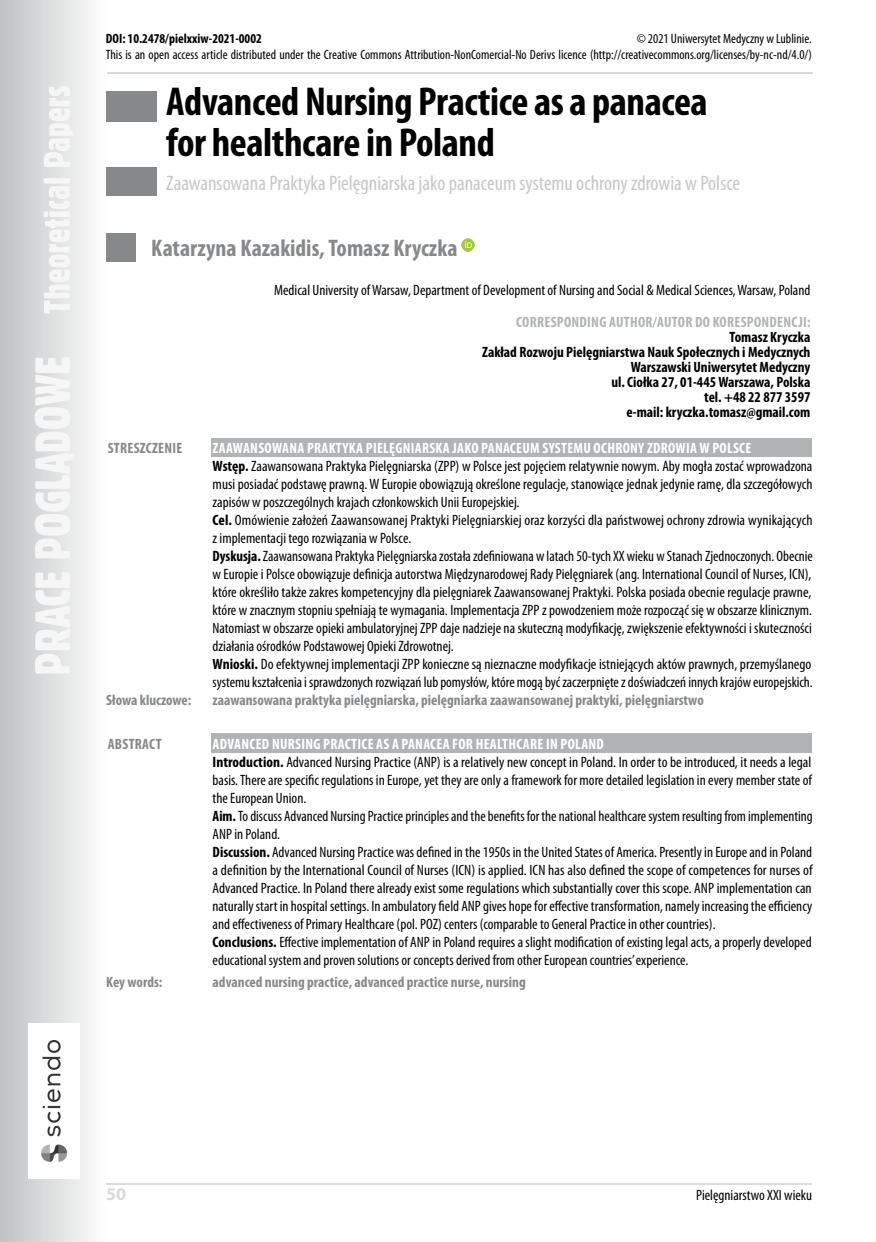
<style>
.page{position:relative;width:876px;height:1242px;background:#fff}
.page>*{position:absolute;margin:0;border:0;box-sizing:border-box;transform-origin:0 0}
.t1{font:700 condensed 40.5px/40.5px "Myriad Pro";letter-spacing:-.01em;color:#000}
.t2{font:700 condensed 24px "Myriad Pro";color:#87888a}
.t3{font:condensed 21px "Myriad Pro";color:#c6c7c8}
.t4{font:700 18px "Myriad Pro";color:#d9dadb}
.t5{font:condensed 15px/18px "Myriad Pro";color:#000}
.t6{font:700 condensed 15px/15px "Myriad Pro";color:#000;text-align:right}
.t7{font:700 condensed 15px "Myriad Pro";color:#87888a}
.t8{font:700 condensed 15px "Myriad Pro";letter-spacing:.02em;color:#b1b3b4}
.t9{font:700 condensed 15px "Myriad Pro";letter-spacing:.02em;color:#87888a}
.t10{font:condensed 13.5px/16.2px "Myriad Pro";color:#000;text-align:right}
.t11{font:700 condensed 13.5px "Myriad Pro";color:#000}
.s1{font-weight:700;color:#fff}
.s2{font-weight:700}
</style>
<div class="page">
<div style="left:0;top:0;width:107px;height:1242px;background:linear-gradient(to right,#c0c1c3,#feffff)"></div>
<hr style="left:106px;top:0;width:2px;height:1242px;background:#fefefe">
<svg style="left:35px;top:86px;width:39px;height:587px"></svg>
<hr style="left:106px;top:1183px;width:706px;height:2px;background:#d9dadb">
<hr style="left:107px;top:72px;width:705px;height:2px;background:#d9dadb">
<img style="left:28px;top:1023px;width:51px;height:155px">
<div style="left:106px;top:91px;width:51px;height:30px;background:#87888a"></div>
<div style="left:106px;top:167px;width:51px;height:29px;background:#87888a"></div>
<div style="left:106px;top:233px;width:30px;height:29px;background:#87888a"></div>
<div style="left:211px;top:439px;width:601px;height:18px;background:#b1b3b4"></div>
<div style="left:211px;top:438px;width:601px;height:18px;background:#b1b3b4"></div>
<div style="left:211px;top:734px;width:601px;height:18px;background:#b1b3b4"></div>
<div style="left:211px;top:733px;width:601px;height:18px;background:#b1b3b4"></div>
<svg style="left:461px;top:239px;width:13px;height:12px"></svg>
<p class="t10" style="left:106px;top:30px;width:707px">© 2021 Uniwersytet Medyczny w Lublinie.<br>This is an open access article distributed under the Creative Commons Attribution-NonComercial-No Derivs licence (http://creativecommons.org/licenses/by-nc-nd/4.0/)</p>
<p class="t11" style="left:106px;top:30px;width:157px">DOI: 10.2478/pielxxiw-2021-0002</p>
<h1 class="t1" style="left:166px;top:81px;width:543px">Advanced Nursing Practice as a panacea for healthcare in Poland</h1>
<h3 class="t3" style="left:166px;top:170px;width:575px">Zaawansowana Praktyka Pielęgniarska jako panaceum systemu ochrony zdrowia w Polsce</h3>
<h2 class="t2" style="left:151px;top:233px;width:308px">katarzyna kazakidis, Tomasz kryczka</h2>
<p class="t5" style="left:274px;top:281px;width:538px">Medical University of Warsaw, Department of Development of Nursing and Social &amp; Medical Sciences, Warsaw, Poland</p>
<p class="t8" style="left:516px;top:313px;width:296px">CORRESPONDING AUTHOR/AUTOR DO kORESPONDENCjI:</p>
<p class="t6" style="left:482px;top:329px;width:330px">Tomasz kryczka<br>Zakład Rozwoju Pielęgniarstwa Nauk Społecznych i Medycznych Warszawski Uniwersytet Medyczny<br>ul. Ciołka 27, 01-445 Warszawa, Polska<br>tel. +48 22 877 3597<br>e-mail: kryczka.tomasz@gmail.com</p>
<p class="t9" style="left:108px;top:439px;width:76px">STRESZCZENIE</p>
<p class="t5" style="left:213px;top:439px;width:602px"><span class="s1">ZAAWANSOWANA PRAkTykA PIELęGNIARSkA jAkO PANACEUM SySTEMU OCHRONy ZDROWIA W POLSCE<br></span><span class="s2">Wstęp.</span> Zaawansowana Praktyka Pielęgniarska (ZPP) w Polsce jest pojęciem relatywnie nowym. Aby mogła zostać wprowadzona musi posiadać podstawę prawną. W Europie obowiązują określone regulacje, stanowiące jednak jedynie ramę, dla szczegółowych zapisów w poszczególnych krajach członkowskich Unii Europejskiej.<br><span class="s2">Cel.</span> Omówienie założeń Zaawansowanej Praktyki Pielęgniarskiej oraz korzyści dla państwowej ochrony zdrowia wynikających z implementacji tego rozwiązania w Polsce.<br><span class="s2">Dyskusja.</span> Zaawansowana Praktyka Pielęgniarska została zdefiniowana w latach 50-tych XX wieku w Stanach Zjednoczonych. Obecnie w Europie i Polsce obowiązuje definicja autorstwa Międzynarodowej Rady Pielęgniarek (ang. International Council of Nurses, ICN), które określiło także zakres kompetencyjny dla pielęgniarek Zaawansowanej Praktyki. Polska posiada obecnie regulacje prawne, które w znacznym stopniu spełniają te wymagania. Implementacja ZPP z powodzeniem może rozpocząć się w obszarze klinicznym.<br>Natomiast w obszarze opieki ambulatoryjnej ZPP daje nadzieje na skuteczną modyfikację, zwiększenie efektywności i skuteczności działania ośrodków Podstawowej Opieki Zdrowotnej.<br><span class="s2">Wnioski.</span> Do efektywnej implementacji ZPP konieczne są nieznaczne modyfikacje istniejących aktów prawnych, przemyślanego systemu kształcenia i sprawdzonych rozwiązań lub pomysłów, które mogą być zaczerpnięte z doświadczeń innych krajów europejskich.</p>
<p class="t7" style="left:106px;top:691px;width:87px">Słowa kluczowe:</p>
<p class="t7" style="left:213px;top:691px;width:493px">zaawansowana praktyka pielęgniarska, pielęgniarka zaawansowanej praktyki, pielęgniarstwo</p>
<p class="t9" style="left:108px;top:734px;width:55px">ABSTRACT</p>
<p class="t5" style="left:213px;top:734px;width:602px"><span class="s1">ADVANCED NURSING PRACTICE AS A PANACEA FOR HEALTHCARE IN POLAND<br></span><span class="s2">Introduction.</span> Advanced Nursing Practice (ANP) is a relatively new concept in Poland. In order to be introduced, it needs a legal basis. There are specific regulations in Europe, yet they are only a framework for more detailed legislation in every member state of the European Union.<br><span class="s2">Aim.</span> To discuss Advanced Nursing Practice principles and the benefits for the national healthcare system resulting from implementing ANP in Poland.<br><span class="s2">Discussion.</span> Advanced Nursing Practice was defined in the 1950s in the United States of America. Presently in Europe and in Poland a definition by the International Council of Nurses (ICN) is applied. ICN has also defined the scope of competences for nurses of Advanced Practice. In Poland there already exist some regulations which substantially cover this scope. ANP implementation can naturally start in hospital settings. In ambulatory field ANP gives hope for effective transformation, namely increasing the efficiency and effectiveness of Primary Healthcare (pol. POZ) centers (comparable to General Practice in other countries).<br><span class="s2">Conclusions.</span> Effective implementation of ANP in Poland requires a slight modification of existing legal acts, a properly developed educational system and proven solutions or concepts derived from other European countries’ experience.</p>
<p class="t7" style="left:106px;top:972px;width:58px">key words:</p>
<p class="t7" style="left:213px;top:972px;width:315px">advanced nursing practice, advanced practice nurse, nursing</p>
<p class="t4" style="left:106px;top:1182px;width:21px">50</p>
<p class="t5" style="left:696px;top:1186px;width:118px">Pielęgniarstwo XXI wieku</p>
</div>
